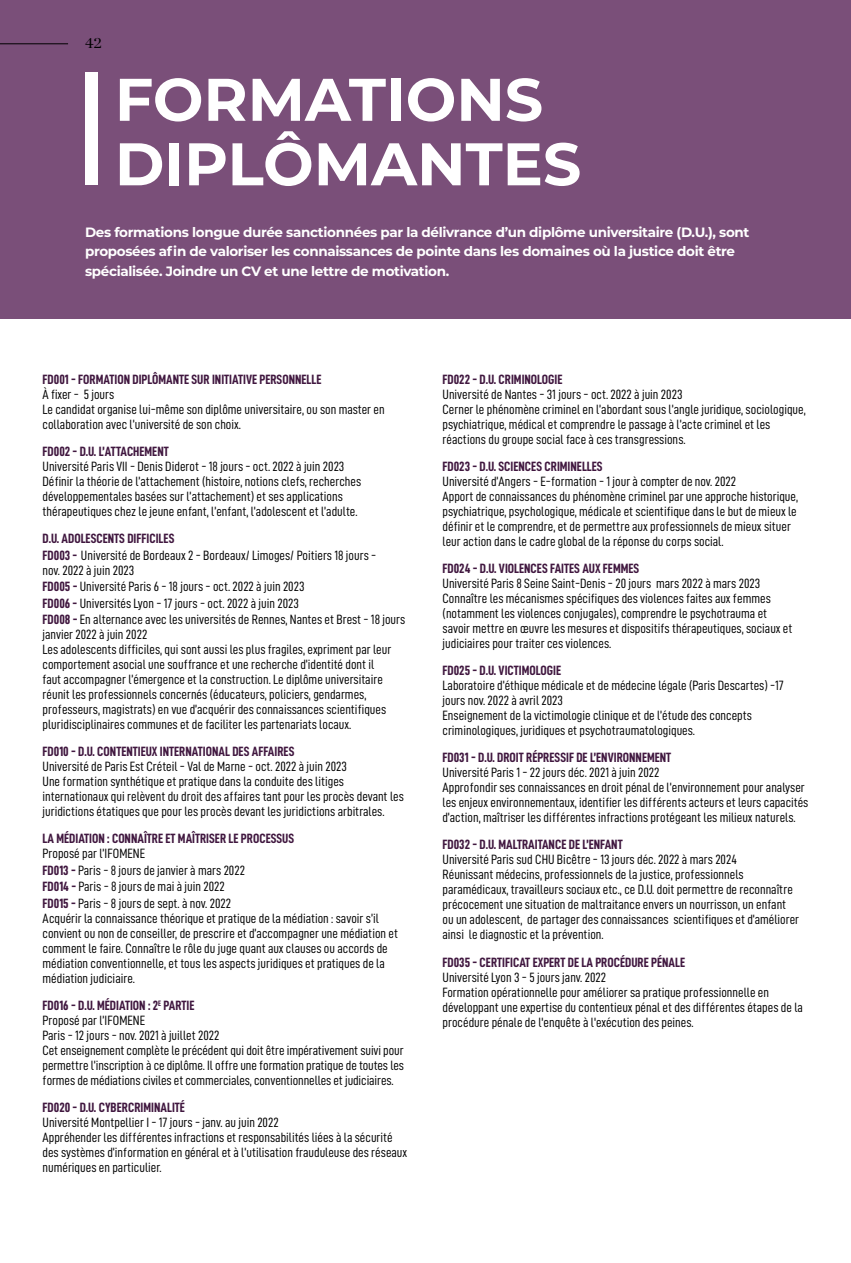
<style>
.page{position:relative;width:851px;height:1263px;background:#fff}
.page>*{position:absolute;margin:0;border:0;box-sizing:border-box;transform-origin:0 0}
.t1{font:700 60px/64.5px "Montserrat";color:#fff}
.t2{font:15px "Chronicle Display";color:#000}
.t3{font:13.5px/15px "D DIN Condensed";color:#000}
.t4{font:13.5px "D DIN Condensed Bold";color:#40173f}
.t5{font:700 13.5px/19.5px "Montserrat";letter-spacing:-.025em;color:#fff}
.s1{font-family:"D DIN Condensed Bold";color:#40173f}
</style>
<div class="page">
<div style="left:0;top:0;width:850px;height:319px;background:#7a4f79"></div>
<div style="left:85px;top:72px;width:13px;height:113px;background:#fff"></div>
<hr style="left:0;top:44px;width:68px;height:1px;background:#000">
<p class="t2" style="left:85px;top:31px;width:18px">42</p>
<h1 class="t1" style="left:115px;top:64px;width:468px">FORMATIONS<br>DIPLÔMANTES</h1>
<p class="t5" style="left:85px;top:221px;width:665px">Des formations longue durée sanctionnées par la délivrance d’un diplôme universitaire (D.U.), sont proposées afin de valoriser les connaissances de pointe dans les domaines où la justice doit être spécialisée. Joindre un CV et une lettre de motivation.</p>
<p class="t4" style="left:43px;top:372px;width:280px">FD001 - FORMATION DIPLÔMANTE SUR INITIATIVE PERSONNELLE</p>
<p class="t3" style="left:43px;top:386px;width:343px">À fixer - 5 jours<br>Le candidat organise lui-même son diplôme universitaire, ou son master en collaboration avec l’université de son choix.</p>
<p class="t4" style="left:43px;top:444px;width:128px">FD002 - D.U. L’ATTACHEMENT</p>
<p class="t3" style="left:43px;top:458px;width:320px">Université Paris VII - Denis Diderot - 18 jours - oct. 2022 à juin 2023<br>Définir la théorie de l’attachement (histoire, notions clefs, recherches développementales basées sur l’attachement) et ses applications thérapeutiques chez le jeune enfant, l’enfant, l’adolescent et l’adulte.</p>
<p class="t4" style="left:43px;top:531px;width:133px">D.U. ADOLESCENTS DIFFICILES</p>
<p class="t3" style="left:43px;top:547px;width:335px"><span class="s1">FD003 -</span> Université de Bordeaux 2 - Bordeaux/ Limoges/ Poitiers 18 jours - nov. 2022 à juin 2023</p>
<p class="t3" style="left:43px;top:578px;width:364px;line-height:16.5px"><span class="s1">FD005 -</span> Université Paris 6 - 18 jours - oct. 2022 à juin 2023<br><span class="s1">FD006 -</span> Universités Lyon - 17 jours - oct. 2022 à juin 2023<br><span class="s1">FD008 -</span> En alternance avec les universités de Rennes, Nantes et Brest - 18 jours</p>
<p class="t3" style="left:43px;top:627px;width:350px">janvier 2022 à juin 2022<br>Les adolescents difficiles, qui sont aussi les plus fragiles, expriment par leur comportement asocial une souffrance et une recherche d’identité dont il faut accompagner l’émergence et la construction. Le diplôme universitaire réunit les professionnels concernés (éducateurs, policiers, gendarmes, professeurs, magistrats) en vue d’acquérir des connaissances scientifiques pluridisciplinaires communes et de faciliter les partenariats locaux.</p>
<p class="t4" style="left:43px;top:744px;width:253px">FD010 - D.U. CONTENTIEUX INTERNATIONAL DES AFFAIRES</p>
<p class="t3" style="left:43px;top:759px;width:363px">Université de Paris Est Créteil - Val de Marne - oct. 2022 à juin 2023<br>Une formation synthétique et pratique dans la conduite des litiges internationaux qui relèvent du droit des affaires tant pour les procès devant les juridictions étatiques que pour les procès devant les juridictions arbitrales.</p>
<p class="t4" style="left:43px;top:831px;width:253px">LA MÉDIATION : CONNAÎTRE ET MAÎTRISER LE PROCESSUS</p>
<p class="t3" style="left:43px;top:845px;width:204px;line-height:16.5px">Proposé par l’IFOMENE<br><span class="s1">FD013 -</span> Paris - 8 jours de janvier à mars 2022<br><span class="s1">FD014 -</span> Paris - 8 jours de mai à juin 2022<br><span class="s1">FD015 -</span> Paris - 8 jours de sept. à nov. 2022</p>
<p class="t3" style="left:43px;top:910px;width:357px">Acquérir la connaissance théorique et pratique de la médiation : savoir s’il convient ou non de conseiller, de prescrire et d’accompagner une médiation et comment le faire. Connaître le rôle du juge quant aux clauses ou accords de médiation conventionnelle, et tous les aspects juridiques et pratiques de la médiation judiciaire.</p>
<p class="t4" style="left:43px;top:998px;width:153px">FD016 - D.U. MÉDIATION : 2<sup>E</sup> PARTIE</p>
<p class="t3" style="left:43px;top:1012px;width:363px">Proposé par l’IFOMENE<br>Paris - 12 jours - nov. 2021 à juillet 2022<br>Cet enseignement complète le précédent qui doit être impérativement suivi pour permettre l’inscription à ce diplôme. Il offre une formation pratique de toutes les formes de médiations civiles et commerciales, conventionnelles et judiciaires.</p>
<p class="t4" style="left:43px;top:1100px;width:144px">FD020 - D.U. CYBERCRIMINALITÉ</p>
<p class="t3" style="left:43px;top:1115px;width:366px">Université Montpellier I - 17 jours - janv. au juin 2022<br>Appréhender les différentes infractions et responsabilités liées à la sécurité des systèmes d’information en général et à l’utilisation frauduleuse des réseaux numériques en particulier.</p>
<p class="t4" style="left:442px;top:372px;width:121px">FD022 - D.U. CRIMINOLOGIE</p>
<p class="t3" style="left:442px;top:386px;width:364px">Université de Nantes - 31 jours - oct. 2022 à juin 2023<br>Cerner le phénomène criminel en l’abordant sous l’angle juridique, sociologique, psychiatrique, médical et comprendre le passage à l’acte criminel et les réactions du groupe social face à ces transgressions.</p>
<p class="t4" style="left:442px;top:459px;width:162px">FD023 - D.U. SCIENCES CRIMINELLES</p>
<p class="t3" style="left:442px;top:473px;width:357px">Université d’Angers - E-formation - 1 jour à compter de nov. 2022<br>Apport de connaissances du phénomène criminel par une approche historique, psychiatrique, psychologique, médicale et scientifique dans le but de mieux le définir et le comprendre, et de permettre aux professionnels de mieux situer leur action dans le cadre global de la réponse du corps social.</p>
<p class="t4" style="left:442px;top:561px;width:198px">FD024 - D.U. VIOLENCES FAITES AUX FEMMES</p>
<p class="t3" style="left:442px;top:576px;width:351px">Université Paris 8 Seine Saint-Denis - 20 jours mars 2022 à mars 2023<br>Connaître les mécanismes spécifiques des violences faites aux femmes (notamment les violences conjugales), comprendre le psychotrauma et savoir mettre en œuvre les mesures et dispositifs thérapeutiques, sociaux et judiciaires pour traiter ces violences.</p>
<p class="t4" style="left:442px;top:663px;width:120px">FD025 - D.U. VICTIMOLOGIE</p>
<p class="t3" style="left:442px;top:678px;width:343px">Laboratoire d’éthique médicale et de médecine légale (Paris Descartes) -17 jours nov. 2022 à avril 2023<br>Enseignement de la victimologie clinique et de l’étude des concepts criminologiques, juridiques et psychotraumatologiques.</p>
<p class="t4" style="left:442px;top:750px;width:230px">FD031 - D.U. DROIT RÉPRESSIF DE L’ENVIRONNEMENT</p>
<p class="t3" style="left:442px;top:765px;width:367px">Université Paris 1 - 22 jours déc. 2021 à juin 2022<br>Approfondir ses connaissances en droit pénal de l’environnement pour analyser les enjeux environnementaux, identifier les différents acteurs et leurs capacités d’action, maîtriser les différentes infractions protégeant les milieux naturels.</p>
<p class="t4" style="left:442px;top:837px;width:182px">FD032 - D.U. MALTRAITANCE DE L’ENFANT</p>
<p class="t3" style="left:442px;top:852px;width:358px">Université Paris sud CHU Bicêtre - 13 jours déc. 2022 à mars 2024<br>Réunissant médecins, professionnels de la justice, professionnels paramédicaux, travailleurs sociaux etc., ce D.U. doit permettre de reconnaître précocement une situation de maltraitance envers un nourrisson, un enfant ou un adolescent, de partager des connaissances scientifiques et d’améliorer ainsi le diagnostic et la prévention.</p>
<p class="t4" style="left:442px;top:954px;width:244px">FD035 - CERTIFICAT EXPERT DE LA PROCÉDURE PÉNALE</p>
<p class="t3" style="left:442px;top:969px;width:362px">Université Lyon 3 - 5 jours janv. 2022<br>Formation opérationnelle pour améliorer sa pratique professionnelle en développant une expertise du contentieux pénal et des différentes étapes de la procédure pénale de l'enquête à l'exécution des peines.</p>
</div>
